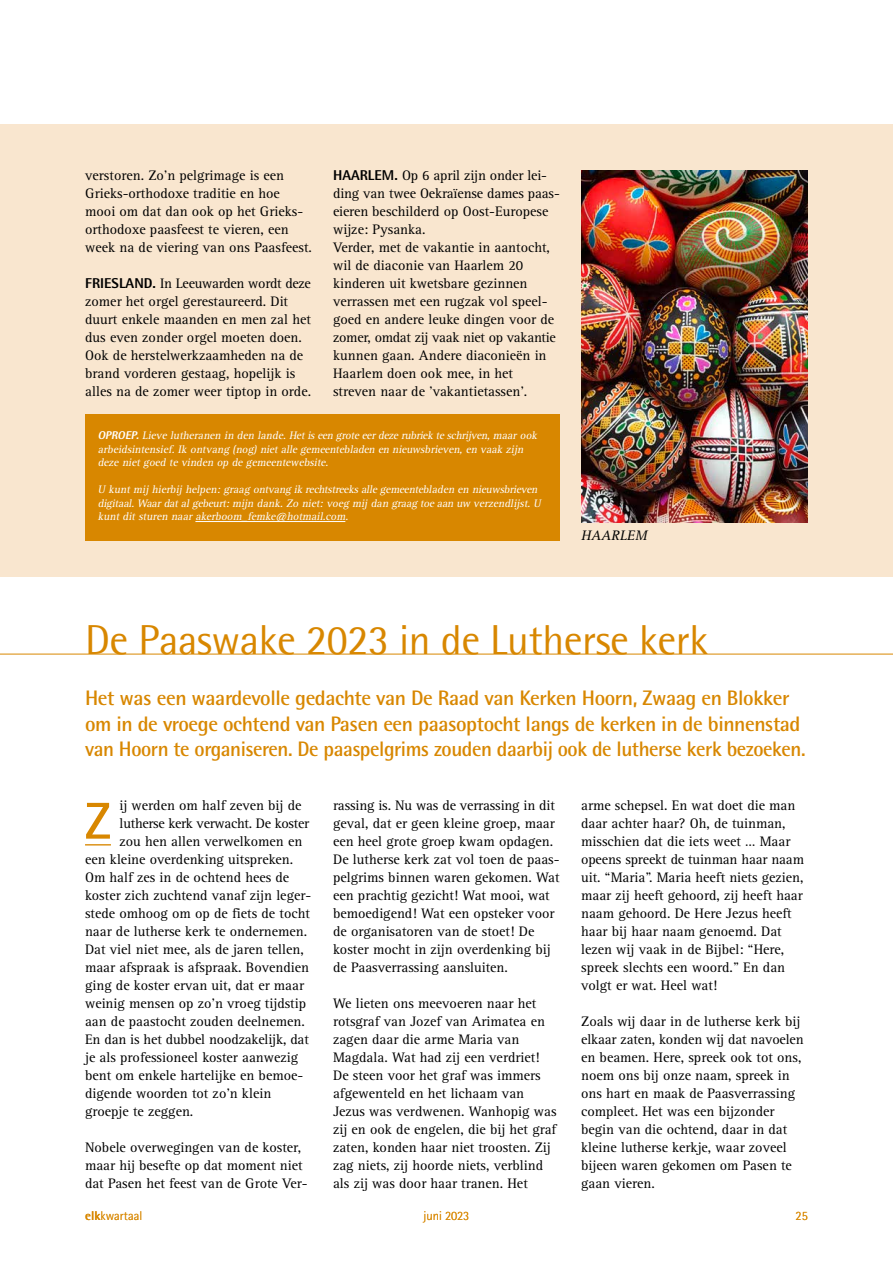
<style>
.page{position:relative;width:893px;height:1263px;background:#fff}
.page>*{position:absolute;margin:0;border:0;box-sizing:border-box;transform-origin:0 0}
.t1{font:700 51.9px "Rotis Sans Serif Std";color:#d88700}
.t2{font:42px "AT Rotis Semi Sans";letter-spacing:-.01em;color:#d88700}
.t3{font:700 21px/25.5px "Rotis Semi Sans Std";letter-spacing:-.02em;color:#d88700}
.t4{font:14.25px/18px "Rotis Serif Std";color:#000}
.t5{font:14.25px "Rotis Serif Std";letter-spacing:-.02em;color:#000}
.t6{font:italic 14.25px "Rotis Serif Std";color:#000}
.t7{font:300 12.75px "Rotis Semi Sans Std";color:#d88700}
.t8{font:italic 11.25px/13.5px "Rotis Serif Std";color:#fff}
.s1{font-family:"Rotis Semi Sans Std";font-weight:800}
.s2{font-weight:700}
</style>
<div class="page">
<div style="left:0;top:124px;width:893px;height:452px;background:#f9e6cf"></div>
<div style="left:85px;top:414px;width:475px;height:126px;background:#d88700"></div>
<hr style="left:195px;top:521px;width:150px;height:1px;background:#fff">
<img style="left:581px;top:170px;width:227px;height:352px">
<hr style="left:0;top:654px;width:893px;height:1px;background:#d88700">
<svg style="left:85px;top:844px;width:26px;height:1px"></svg>
<p class="t4" style="left:85px;top:167px;width:228px">verstoren. Zo’n pelgrimage is een Grieks-orthodoxe traditie en hoe mooi om dat dan ook op het Grieks&shy;orthodoxe paasfeest te vieren, een week na de viering van ons Paasfeest.</p>
<p class="t4" style="left:85px;top:275px;width:227px"><span class="s1">FRIESLAND.</span> In Leeuwarden wordt deze zomer het orgel gerestaureerd. Dit duurt enkele maanden en men zal het dus even zonder orgel moeten doen.<br>Ook de herstelwerkzaamheden na de brand vorderen gestaag, hopelijk is alles na de zomer weer tiptop in orde.</p>
<p class="t4" style="left:333px;top:167px;width:228px"><span class="s1">HAARLEM.</span> Op 6 april zijn onder lei&shy;ding van twee Oekraïense dames paas&shy;eieren beschilderd op Oost-Europese wijze: Pysanka.<br>Verder, met de vakantie in aantocht, wil de diaconie van Haarlem 20 kinderen uit kwetsbare gezinnen verrassen met een rugzak vol speel&shy;goed en andere leuke dingen voor de zomer, omdat zij vaak niet op vakantie kunnen gaan. Andere diaconieën in<br>Haarlem doen ook mee, in het<br>streven naar de 'vakantietassen'.</p>
<p class="t8" style="left:98px;top:429px;width:443px"><span class="s1">OPROEP.</span> Lieve lutheranen in den lande. Hetiseen groteeerdezerubriek teschrijven,maar ook arbeidsintensief. Ik ontvang (nog) niet alle gemeentebladen en nieuwsbrieven, en vaak zij n deze niet goed te vinden op de gemeentewebsite.</p>
<p class="t8" style="left:98px;top:483px;width:447px">U kunt mij hierbij helpen: graag ontvang ik rechtstreeksallegemeentebladen en nieuwsbrieven digitaal.Waardatalgebeurt:mij n dank. Zo niet: voeg mij dan graag toeaan uw verzendlij st. U kunt dit sturen naar akerboom_femke@hotmail.com.</p>
<p class="t6" style="left:581px;top:527px;width:67px">HAARLEM</p>
<h2 class="t2" style="left:85px;top:615px;width:625px">De Paaswake 2023 in de Lutherse kerk</h2>
<p class="t3" style="left:85px;top:685px;width:722px">Het was een waardevolle gedachte van De Raad van Kerken Hoorn, Zwaag en Blokker om in de vroege ochtend van Pasen een paasoptocht langs de kerken in de binnenstad van Hoorn te organiseren. De paaspelgrims zouden daarbij ook de lutherse kerk bezoeken.</p>
<p class="t4" style="left:119px;top:797px;width:184px">ij werden om half zeven bij de</p>
<p class="t5" style="left:119px;top:815px;width:191px">lutherse kerk verwacht. De koster</p>
<p class="t4" style="left:119px;top:833px;width:184px">zou hen allen verwelkomen en</p>
<p class="t4" style="left:85px;top:851px;width:210px">een kleine overdenking uitspreken.</p>
<p class="t4" style="left:85px;top:869px;width:206px">Om half zes in de ochtend hees de</p>
<p class="t4" style="left:85px;top:887px;width:228px">koster zich zuchtend vanaf zijn leger-</p>
<p class="t4" style="left:85px;top:905px;width:226px">stede omhoog om op de fiets de tocht</p>
<p class="t4" style="left:85px;top:923px;width:224px">naar de lutherse kerk te ondernemen.</p>
<p class="t4" style="left:85px;top:941px;width:220px">Dat viel niet mee, als de jaren tellen,</p>
<p class="t4" style="left:85px;top:959px;width:226px">maar afspraak is afspraak. Bovendien</p>
<p class="t4" style="left:85px;top:977px;width:221px">ging de koster ervan uit, dat er maar</p>
<p class="t4" style="left:85px;top:995px;width:223px">weinig mensen op zo’n vroeg tijdstip</p>
<p class="t4" style="left:85px;top:1013px;width:221px">aan de paastocht zouden deelnemen.</p>
<p class="t4" style="left:85px;top:1031px;width:225px">En dan is het dubbel noodzakelijk, dat</p>
<p class="t4" style="left:85px;top:1049px;width:215px">je als professioneel koster aanwezig</p>
<p class="t4" style="left:85px;top:1067px;width:220px">bent om enkele hartelijke en bemoe-</p>
<p class="t4" style="left:85px;top:1085px;width:188px">digende woorden tot zo’n klein</p>
<p class="t4" style="left:85px;top:1103px;width:110px">groepje te zeggen.</p>
<p class="t4" style="left:85px;top:1139px;width:224px">Nobele overwegingen van de koster, maar hij besefte op dat moment niet dat Pasen het feest van de Grote Ver-</p>
<h1 class="t1" style="left:85px;top:788px;width:27px">Z</h1>
<p class="t4" style="left:333px;top:797px;width:228px">rassing is. Nu was de verrassing in dit geval, dat er geen kleine groep, maar een heel grote groep kwam opdagen.<br>De lutherse kerk zat vol toen de paas&shy;pelgrims binnen waren gekomen. Wat een prachtig gezicht! Wat mooi, wat bemoedigend! Wat een opsteker voor de organisatoren van de stoet! De koster mocht in zijn overdenking bij de Paasverrassing aansluiten.</p>
<p class="t4" style="left:333px;top:995px;width:225px">We lieten ons meevoeren naar het rotsgraf van Jozef van Arimatea en zagen daar die arme Maria van Magdala. Wat had zij een verdriet!<br>De steen voor het graf was immers afgewenteld en het lichaam van Jezus was verdwenen. Wanhopig was zij en ook de engelen, die bij het graf zaten, konden haar niet troosten. Zij zag niets, zij hoorde niets, verblind als zij was door haar tranen. Het</p>
<p class="t4" style="left:581px;top:797px;width:224px">arme schepsel. En wat doet die man daar achter haar? Oh, de tuinman, misschien dat die iets weet … Maar opeens spreekt de tuinman haar naam uit. “Maria”. Maria heeft niets gezien, maar zij heeft gehoord, zij heeft haar naam gehoord. De Here Jezus heeft haar bij haar naam genoemd. Dat lezen wij vaak in de Bijbel: “Here, spreek slechts een woord.” En dan volgt er wat. Heel wat!</p>
<p class="t4" style="left:581px;top:1013px;width:224px">Zoals wij daar in de lutherse kerk bij elkaar zaten, konden wij dat navoelen en beamen. Here, spreek ook tot ons, noem ons bij onze naam, spreek in ons hart en maak de Paasverrassing compleet. Het was een bijzonder begin van die ochtend, daar in dat kleine lutherse kerkje, waar zoveel bijeen waren gekomen om Pasen te gaan vieren.</p>
<p class="t7" style="left:85px;top:1208px;width:59px"><span class="s2">elk</span>kwartaal</p>
<p class="t7" style="left:796px;top:1208px;width:14px">25</p>
<p class="t7" style="left:424px;top:1208px;width:47px">juni 2023</p>
</div>
